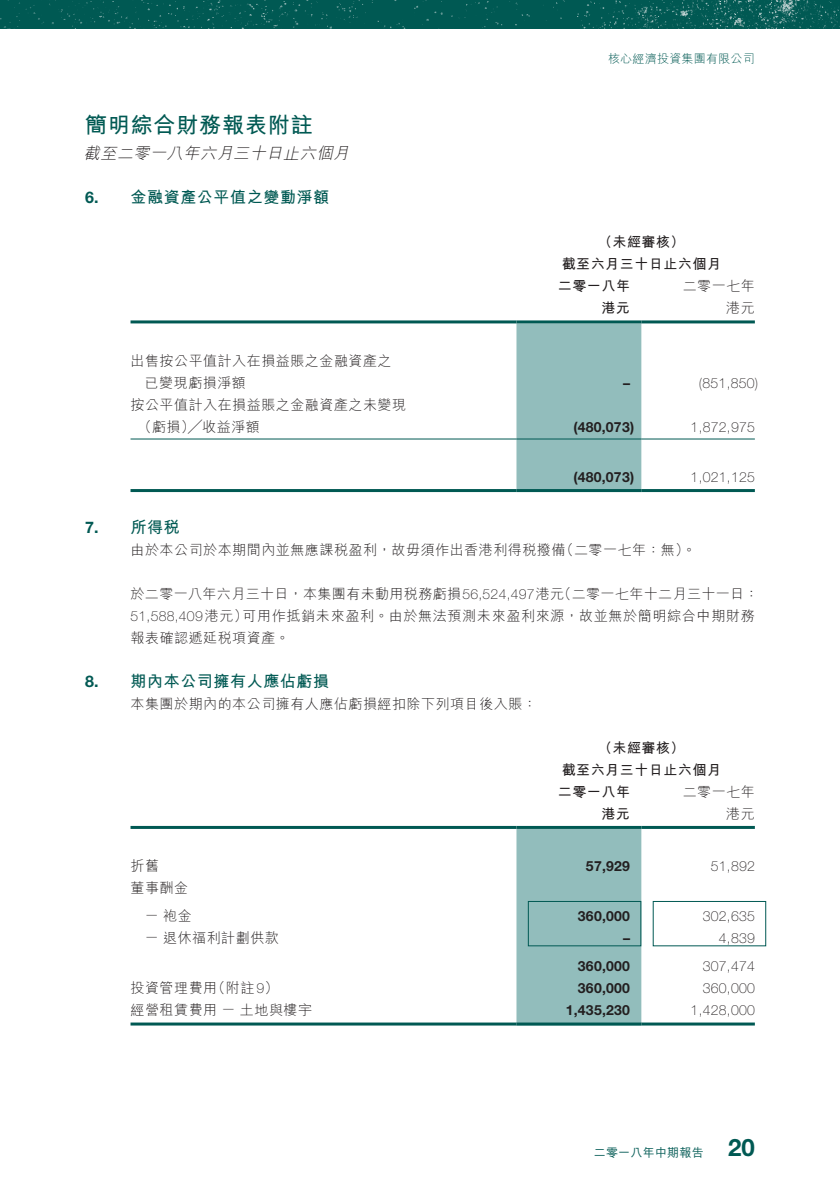
<style>
.page{position:relative;width:840px;height:1191px;background:#fff}
.page>*{position:absolute;margin:0;border:0;box-sizing:border-box;transform-origin:0 0}
.t1{font:700 24px "Helvetica Neue LT Std";color:#005953}
._01_H1{font:700 22px "M Hei HK";letter-spacing:.035em;color:#005953}
._07_NH1{font:700 16px "M Hei HK";letter-spacing:.035em;color:#005953}
._00_txt{font:italic 300 16px "M Hei HK";color:#231f20}
._07_NH1-2{font:700 16px "Helvetica Neue LT Std";color:#005953}
._06_Notes{font:300 14px/22px "M Hei HK";letter-spacing:.035em;color:#231f20}
._51_N_Table_txt{font:300 14px "M Hei HK";letter-spacing:.035em;color:#231f20}
._51_N_Table_txt-2{font:100 14px "Helvetica Neue LT Std";letter-spacing:.015em;color:#231f20}
._51_N_Table_txt-3{font:700 14px "Helvetica Neue LT Std";letter-spacing:.015em;color:#231f20}
._51_N_Table_txt-4{font:700 14px "M Hei HK";letter-spacing:.035em;color:#231f20}
.t2{font:300 12px "M Hei HK";letter-spacing:.02em;color:#005953}
.t3{font:500 12px "M Hei HK";letter-spacing:.02em;color:#005953}
.s1{font-family:"Helvetica Neue LT Std";font-weight:100}
</style>
<div class="page">
<img style="left:0;top:0;width:839px;height:28px">
<div style="left:516px;top:323px;width:125px;height:166px;background:#92bdbc"></div>
<hr style="left:130px;top:320px;width:386px;height:3px;background:#005953">
<hr style="left:516px;top:320px;width:125px;height:3px;background:#005953">
<hr style="left:641px;top:320px;width:113px;height:3px;background:#005953">
<hr style="left:130px;top:438px;width:386px;height:1px;background:#005953">
<hr style="left:516px;top:438px;width:125px;height:1px;background:#005953">
<hr style="left:641px;top:438px;width:113px;height:1px;background:#005953">
<hr style="left:130px;top:489px;width:386px;height:3px;background:#005953">
<hr style="left:516px;top:489px;width:125px;height:3px;background:#005953">
<hr style="left:641px;top:489px;width:113px;height:3px;background:#005953">
<div style="left:516px;top:829px;width:125px;height:193px;background:#92bdbc"></div>
<hr style="left:130px;top:826px;width:386px;height:3px;background:#005953">
<hr style="left:516px;top:826px;width:125px;height:3px;background:#005953">
<hr style="left:641px;top:826px;width:113px;height:3px;background:#005953">
<div style="left:527px;top:901px;width:114px;height:45px;border:1px solid #005953"></div>
<div style="left:652px;top:901px;width:113px;height:45px;border:1px solid #005953"></div>
<hr style="left:130px;top:1022px;width:386px;height:3px;background:#005953">
<hr style="left:516px;top:1022px;width:125px;height:3px;background:#005953">
<hr style="left:641px;top:1022px;width:113px;height:3px;background:#005953">
<p class="_01_H1" style="left:85px;top:109px;width:229px">簡明綜合財務報表附註</p>
<p class="_00_txt" style="left:84px;top:145px;width:270px">截至二零一八年六月三十日止六個月</p>
<p class="_07_NH1" style="left:130px;top:186px;width:200px">金融資產公平值之變動淨額</p>
<p class="_07_NH1-2" style="left:85px;top:187px;width:15px">6.</p>
<p class="_51_N_Table_txt" style="left:130px;top:353px;width:262px">出售按公平值計入在損益賬之金融資產之</p>
<p class="_51_N_Table_txt" style="left:145px;top:375px;width:103px">已變現虧損淨額</p>
<p class="_51_N_Table_txt" style="left:130px;top:397px;width:277px">按公平值計入在損益賬之金融資產之未變現</p>
<p class="_51_N_Table_txt" style="left:138px;top:419px;width:124px">（虧損）╱收益淨額</p>
<p class="_07_NH1-2" style="left:85px;top:517px;width:15px">7.</p>
<p class="_07_NH1" style="left:130px;top:515px;width:51px">所得稅</p>
<p class="t2" style="left:607px;top:53px;width:148px">核心經濟投資集團有限公司</p>
<p class="_51_N_Table_txt-4" style="left:598px;top:232px;width:88px">（未經審核(</p>
<p class="_51_N_Table_txt-4" style="left:561px;top:254px;width:161px">截至六月三十日止六個月</p>
<p class="_51_N_Table_txt" style="left:682px;top:279px;width:74px">二零一七年</p>
<p class="_51_N_Table_txt-4" style="left:557px;top:276px;width:74px">二零一八年</p>
<p class="_51_N_Table_txt-4" style="left:601px;top:298px;width:30px">港元</p>
<p class="_51_N_Table_txt" style="left:725px;top:301px;width:30px">港元</p>
<p class="_51_N_Table_txt-3" style="left:622px;top:374px;width:8px">–</p>
<p class="_51_N_Table_txt-2" style="left:698px;top:375px;width:61px">)851,850(</p>
<p class="_51_N_Table_txt-3" style="left:573px;top:418px;width:62px">)480,073(</p>
<p class="_51_N_Table_txt-2" style="left:690px;top:419px;width:66px">1,872,975</p>
<p class="_51_N_Table_txt-3" style="left:573px;top:468px;width:62px">)480,073(</p>
<p class="_51_N_Table_txt-2" style="left:690px;top:469px;width:66px">1,021,125</p>
<p class="_07_NH1-2" style="left:85px;top:671px;width:15px">8.</p>
<p class="_06_Notes" style="left:559px;top:538px;width:138px">（二零一七年：無。(</p>
<p class="_06_Notes" style="left:130px;top:538px;width:436px">由於本公司於本期間內並無應課稅盈利，故毋須作出香港利得稅撥備</p>
<p class="_06_Notes" style="left:557px;top:582px;width:202px">（二零一七年十二月三十一日：</p>
<p class="_06_Notes" style="left:242px;top:582px;width:513px;text-indent:-112px">於二零一八年六月三十日，本集團有未動用稅務虧損<span class="s1">56,524,497</span>港元<br>可用作抵銷未來盈利。由於無法預測未來盈利來源，故並無於簡明綜合中期財務</p>
<p class="_06_Notes" style="left:130px;top:604px;width:160px"><span class="s1">51,588,409</span>港元）<br>報表確認遞延稅項資產。</p>
<p class="_07_NH1" style="left:130px;top:669px;width:200px">期內本公司擁有人應佔虧損</p>
<p class="_06_Notes" style="left:130px;top:692px;width:407px">本集團於期內的本公司擁有人應佔虧損經扣除下列項目後入賬：</p>
<p class="_51_N_Table_txt-4" style="left:598px;top:737px;width:88px">（未經審核(</p>
<p class="_51_N_Table_txt-4" style="left:561px;top:759px;width:161px">截至六月三十日止六個月</p>
<p class="_51_N_Table_txt" style="left:682px;top:784px;width:74px">二零一七年</p>
<p class="_51_N_Table_txt-4" style="left:557px;top:781px;width:74px">二零一八年</p>
<p class="_51_N_Table_txt-4" style="left:601px;top:803px;width:30px">港元</p>
<p class="_51_N_Table_txt" style="left:725px;top:806px;width:30px">港元</p>
<p class="_51_N_Table_txt" style="left:130px;top:859px;width:30px">折舊</p>
<p class="_51_N_Table_txt" style="left:130px;top:881px;width:59px">董事酬金</p>
<p class="_51_N_Table_txt-3" style="left:585px;top:857px;width:46px">57,929</p>
<p class="_51_N_Table_txt-2" style="left:710px;top:858px;width:46px">51,892</p>
<p class="_51_N_Table_txt" style="left:163px;top:909px;width:30px">袍金</p>
<p class="_51_N_Table_txt-2" style="left:145px;top:906px;width:15px">—</p>
<p class="_51_N_Table_txt-3" style="left:577px;top:907px;width:54px">360,000</p>
<p class="_51_N_Table_txt-2" style="left:702px;top:908px;width:54px">302,635</p>
<p class="_51_N_Table_txt" style="left:163px;top:931px;width:117px">退休福利計劃供款</p>
<p class="_51_N_Table_txt-2" style="left:145px;top:928px;width:15px">—</p>
<p class="_51_N_Table_txt-3" style="left:622px;top:929px;width:8px">–</p>
<p class="_51_N_Table_txt-2" style="left:718px;top:930px;width:37px">4,839</p>
<p class="_51_N_Table_txt-3" style="left:577px;top:957px;width:54px">360,000</p>
<p class="_51_N_Table_txt-2" style="left:702px;top:958px;width:54px">307,474</p>
<p class="_51_N_Table_txt" style="left:211px;top:981px;width:68px">（附註 (<span class="s1">9</span></p>
<p class="_51_N_Table_txt" style="left:130px;top:981px;width:88px">投資管理費用</p>
<p class="_51_N_Table_txt-3" style="left:577px;top:979px;width:54px">360,000</p>
<p class="_51_N_Table_txt-2" style="left:702px;top:980px;width:54px">360,000</p>
<p class="_51_N_Table_txt" style="left:130px;top:1003px;width:88px">經營租賃費用</p>
<p class="_51_N_Table_txt" style="left:240px;top:1003px;width:74px">土地與樓宇</p>
<p class="_51_N_Table_txt-2" style="left:221px;top:1000px;width:15px">—</p>
<p class="_51_N_Table_txt-3" style="left:565px;top:1001px;width:66px">1,435,230</p>
<p class="_51_N_Table_txt-2" style="left:690px;top:1002px;width:66px">1,428,000</p>
<p class="t3" style="left:593px;top:1144px;width:111px">二零一八年中期報告</p>
<h1 class="t1" style="left:727px;top:1133px;width:28px">20</h1>
</div>
